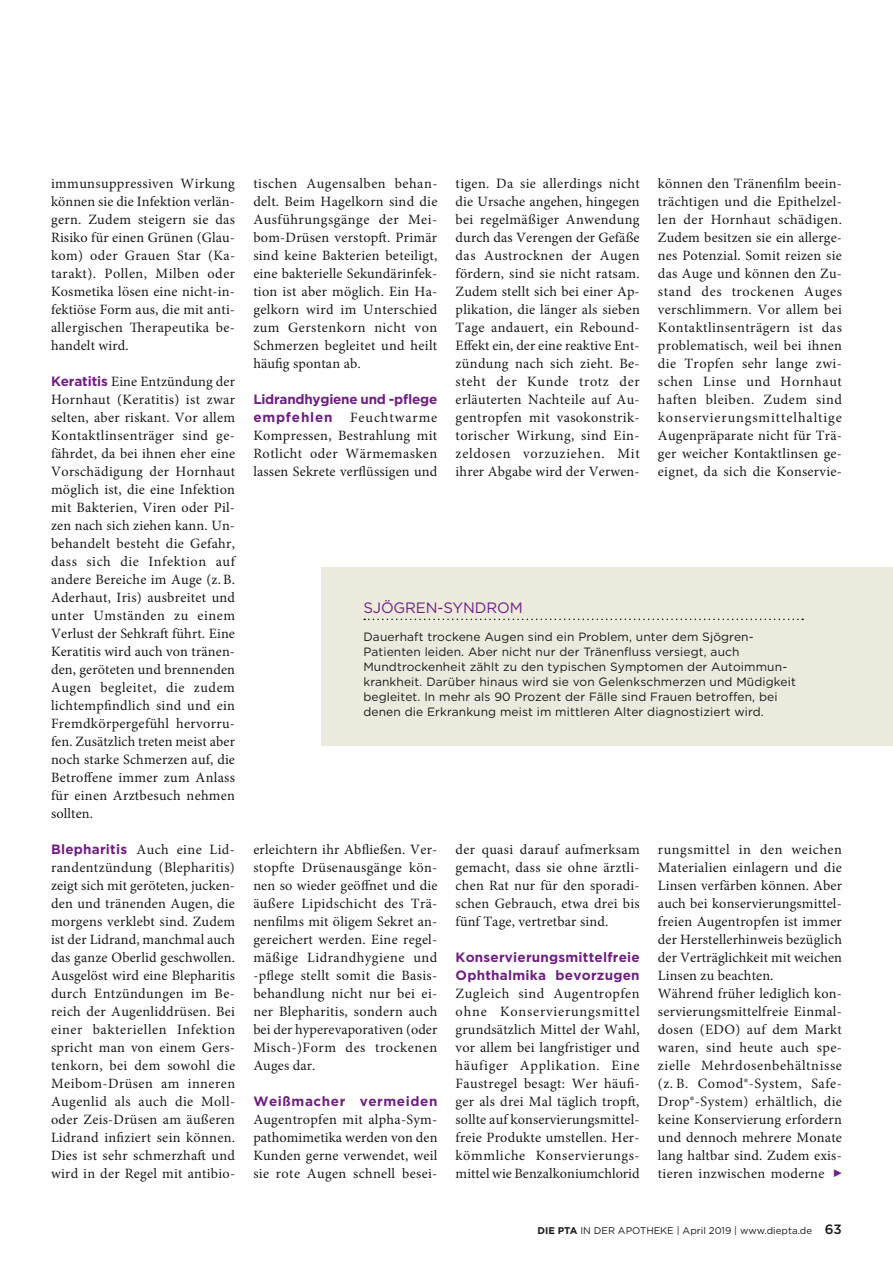
<style>
.page{position:relative;width:893px;height:1263px;background:#fff}
.page>*{position:absolute;margin:0;border:0;box-sizing:border-box;transform-origin:0 0}
.Kasten_Headline{font:15px "Gotham";letter-spacing:-.01em;color:#6f2082}
.Grundtext{font:14.25px/18px "Minion Pro";letter-spacing:.02em;color:#1a1918;text-align:justify}
.Grundtext-2{font:700 13.5px/18px "Gotham";letter-spacing:.015em;color:#6f2082}
.Grundtext-3{font:700 13.5px "Gotham";letter-spacing:-.015em;color:#6f2082}
.Grundtext-4{font:700 13.5px "Gotham";letter-spacing:.045em;color:#6f2082}
.Seitenzahl_rechts{font:500 13.5px "Gotham";color:#1a1918}
.Kasten_Grundtext{font:12px/15px "Gotham";letter-spacing:.01em;color:#1a1918}
.Fußzeile{font:9.75px "Gotham";color:#1a1918}
.s1{font-family:"Gotham";font-weight:700;font-size:13.5px;color:#6f2082}
.s2{font-weight:700}
</style>
<div class="page">
<div style="left:322px;top:567px;width:571px;height:179px;background:#eceadd"></div>
<svg style="left:364px;top:619px;width:439px;height:1px"></svg>
<p class="Grundtext" style="left:51px;top:175px;width:186px">immunsuppressiven Wirkung können sie die Infektion verlän&shy;gern. Zudem steigern sie das Risiko für einen Grünen (Glau&shy;kom) oder Grauen Star (Ka&shy;tarakt). Pollen, Milben oder Kosmetika lösen eine nicht-in&shy;fektiöse Form aus, die mit anti&shy;allergischen Therapeutika be&shy;handelt wird.</p>
<p class="Grundtext" style="left:51px;top:373px;width:186px"><span class="s1">Keratitis</span> Eine Entzündung der Hornhaut (Keratitis) ist zwar selten, aber riskant. Vor allem Kontaktlinsenträger sind ge&shy;fährdet, da bei ihnen eher eine Vorschädigung der Hornhaut möglich ist, die eine Infektion mit Bakterien, Viren oder Pil&shy;zen nach sich ziehen kann. Un&shy;behandelt besteht die Gefahr, dass sich die Infektion auf andere Bereiche im Auge (z. B.<br>Aderhaut, Iris) ausbreitet und unter Umständen zu einem Verlust der Sehkraft führt. Eine Keratitis wird auch von tränen&shy;den, geröteten und brennenden Augen begleitet, die zudem lichtempfindlich sind und ein Fremdkörpergefühl hervorru&shy;fen. Zusätzlich treten meist aber noch starke Schmerzen auf, die Betroffene immer zum Anlass für einen Arztbesuch nehmen sollten.</p>
<p class="Grundtext" style="left:51px;top:841px;width:186px"><span class="s1">Blepharitis</span> Auch eine Lid&shy;randentzündung (Blepharitis) zeigt sich mit geröteten, jucken&shy;den und tränenden Augen, die morgens verklebt sind. Zudem ist der Lidrand, manchmal auch das ganze Oberlid geschwollen.<br>Ausgelöst wird eine Blepharitis durch Entzündungen im Be&shy;reich der Augenliddrüsen. Bei einer bakteriellen Infektion spricht man von einem Gers&shy;tenkorn, bei dem sowohl die Meibom-Drüsen am inneren Augenlid als auch die Moll&shy;oder Zeis-Drüsen am äußeren Lidrand infiziert sein können.<br>Dies ist sehr schmerzhaft und wird in der Regel mit antibio-</p>
<p class="Grundtext" style="left:253px;top:175px;width:186px">tischen Augensalben behan&shy;delt. Beim Hagelkorn sind die Ausführungsgänge der Mei&shy;bom-Drüsen verstopft. Primär sind keine Bakterien beteiligt, eine bakterielle Sekundärinfek&shy;tion ist aber möglich. Ein Ha&shy;gelkorn wird im Unterschied zum Gerstenkorn nicht von Schmerzen begleitet und heilt häufig spontan ab.</p>
<p class="Grundtext-3" style="left:253px;top:390px;width:186px">Lidrandhygiene und -pflege</p>
<p class="Grundtext" style="left:253px;top:409px;width:186px"><span class="s1">empfehlen</span> Feuchtwarme Kompressen, Bestrahlung mit Rotlicht oder Wärmemasken lassen Sekrete verflüssigen und</p>
<p class="Grundtext" style="left:456px;top:175px;width:186px;text-align:left">tigen. Da sie allerdings nicht die Ursache angehen, hingegen bei regelmäßiger Anwendung durch das Verengen der Gefäße das Austrocknen der Augen fördern, sind sie nicht ratsam.<br>Zudem stellt sich bei einer Ap&shy;plikation, die länger als sieben<br>Tage andauert, ein Rebound-<br>Effekt ein, der eine reaktive Ent&shy;zündung nach sich zieht. Be&shy;steht der Kunde trotz der erläuterten Nachteile auf Au&shy;gentropfen mit vasokonstrik&shy;torischer Wirkung, sind Ein&shy;zeldosen vorzuziehen. Mit ihrer Abgabe wird der Verwen-</p>
<p class="Grundtext" style="left:658px;top:175px;width:186px">können den Tränenfilm beein&shy;trächtigen und die Epithelzel&shy;len der Hornhaut schädigen.<br>Zudem besitzen sie ein allerge&shy;nes Potenzial. Somit reizen sie das Auge und können den Zu&shy;stand des trockenen Auges verschlimmern. Vor allem bei Kontaktlinsenträgern ist das problematisch, weil bei ihnen die Tropfen sehr lange zwi&shy;schen Linse und Hornhaut haften bleiben. Zudem sind konservierungsmittelhaltige Augenpräparate nicht für Trä&shy;ger weicher Kontaktlinsen ge&shy;eignet, da sich die Konservie-</p>
<p class="Kasten_Headline" style="left:363px;top:599px;width:161px">SJÖGREN-SYNDROM</p>
<p class="Kasten_Grundtext" style="left:363px;top:629px;width:434px">Dauerhaft trockene Augen sind ein Problem, unter dem Sjögren-Patienten leiden. Aber nicht nur der Tränenfluss versiegt, auch Mundtrockenheit zählt zu den typischen Symptomen der Autoimmun&shy;krankheit. Darüber hinaus wird sie von Gelenkschmerzen und Müdigkeit begleitet. In mehr als 90 Prozent der Fälle sind Frauen betroffen, bei denen die Erkrankung meist im mittleren Alter diagnostiziert wird.</p>
<p class="Grundtext" style="left:253px;top:841px;width:186px">erleichtern ihr Abfließen. Ver&shy;stopfte Drüsenausgänge kön&shy;nen so wieder geöffnet und die äußere Lipidschicht des Trä&shy;nenfilms mit öligem Sekret an&shy;gereichert werden. Eine regel&shy;mäßige Lidrandhygiene und -pflege stellt somit die Basis&shy;behandlung nicht nur bei ei&shy;ner Blepharitis, sondern auch bei der hyperevaporativen (oder Misch-)Form des trockenen Auges dar.</p>
<p class="Grundtext-4" style="left:253px;top:1092px;width:186px">Weißmacher vermeiden</p>
<p class="Grundtext" style="left:253px;top:1111px;width:186px">Augentropfen mit alpha-Sym&shy;pathomimetika werden von den Kunden gerne verwendet, weil sie rote Augen schnell besei-</p>
<p class="Grundtext" style="left:456px;top:841px;width:186px">der quasi darauf aufmerksam gemacht, dass sie ohne ärztli&shy;chen Rat nur für den sporadi&shy;schen Gebrauch, etwa drei bis fünf Tage, vertretbar sind.</p>
<p class="Grundtext-2" style="left:456px;top:948px;width:186px">Konservierungsmittelfreie<br>Ophthalmika bevorzugen</p>
<p class="Grundtext" style="left:456px;top:985px;width:186px">Zugleich sind Augentropfen ohne Konservierungsmittel grundsätzlich Mittel der Wahl, vor allem bei langfristiger und häufiger Applikation. Eine Faustregel besagt: Wer häufi&shy;ger als drei Mal täglich tropft, sollte auf konservierungsmittel&shy;freie Produkte umstellen. Her&shy;kömmliche Konservierungs&shy;mittel wie Benzalkoniumchlorid</p>
<p class="Grundtext" style="left:658px;top:841px;width:186px">rungsmittel in den weichen Materialien einlagern und die Linsen verfärben können. Aber auch bei konservierungsmittel&shy;freien Augentropfen ist immer der Herstellerhinweis bezüglich der Verträglichkeit mit weichen Linsen zu beachten.</p>
<p class="Grundtext" style="left:658px;top:985px;width:186px">Während früher lediglich kon&shy;servierungsmittelfreie Einmal&shy;dosen (EDO) auf dem Markt waren, sind heute auch spe&shy;zielle Mehrdosenbehältnisse (z. B. Comod®-System, Safe-Drop®- System) erhältlich, die keine Konservierung erfordern und dennoch mehrere Monate lang haltbar sind. Zudem exis&shy;tieren inzwischen moderne</p>
<p class="Fußzeile" style="left:537px;top:1224px;width:276px"><span class="s2">DIE PTA</span> IN DER APOTHEKE | April 2019 | www.diepta.de</p>
<p class="Seitenzahl_rechts" style="left:825px;top:1220px;width:19px">63</p>
</div>
